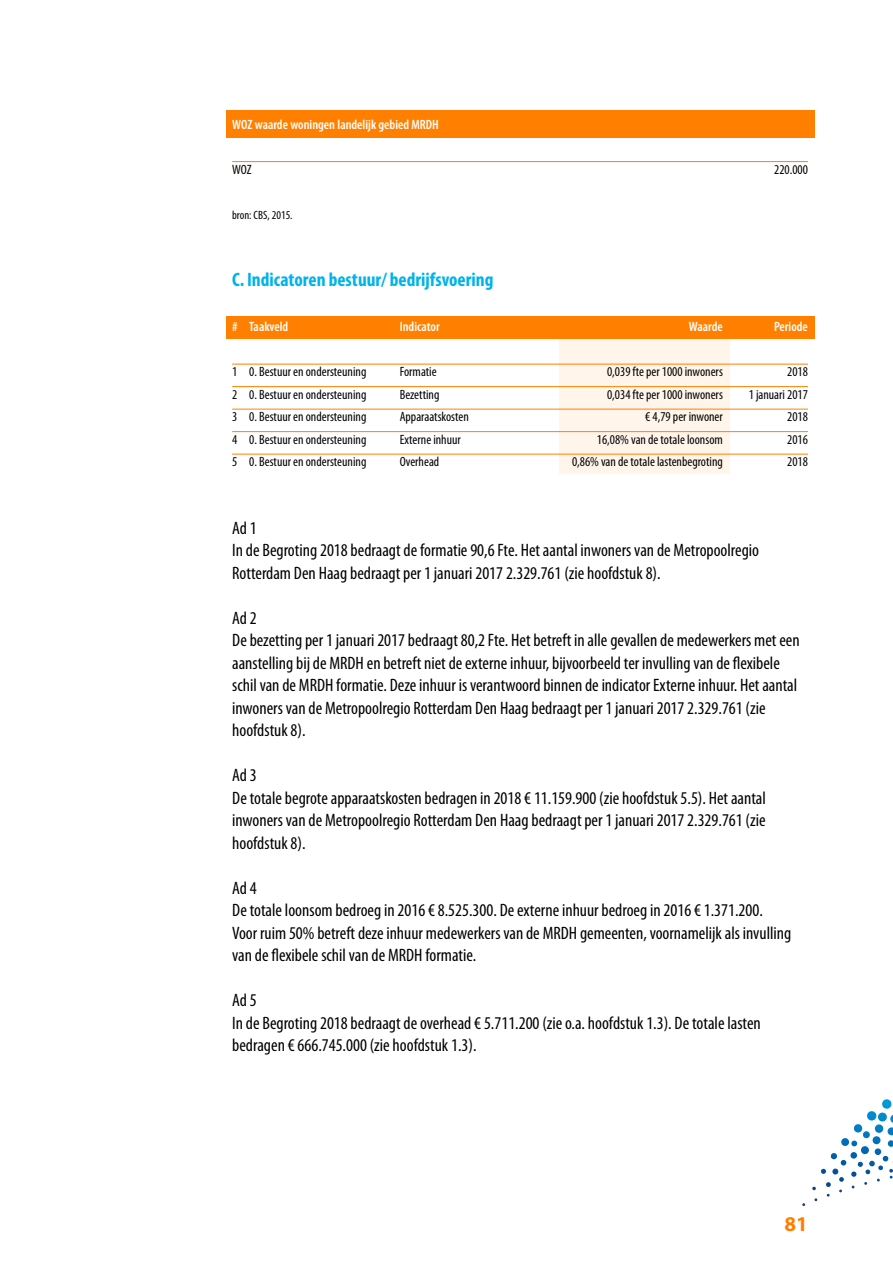
<style>
.page{position:relative;width:893px;height:1263px;background:#fff}
.page>*{position:absolute;margin:0;border:0;box-sizing:border-box;transform-origin:0 0}
.t1{font:700 21px "Myriad Pro";color:#ff8000}
.t2{font:700 condensed 19.5px "Myriad Pro";color:#00b3e9}
.t3{font:condensed 18px/22.5px "Myriad Pro";color:#000}
.t4{font:condensed 13.5px "Myriad Pro";color:#000}
.t5{font:600 condensed 13.5px "Myriad Pro";color:#fff}
.t6{font:condensed 12px "Myriad Pro";color:#000}
</style>
<div class="page">
<svg style="left:867px;top:1099px;width:26px;height:22px"></svg>
<div style="left:559px;top:331px;width:170px;height:143px;background:#fff5eb"></div>
<div style="left:226px;top:111px;width:588px;height:27px;background:#ff8000"></div>
<hr style="left:232px;top:161px;width:576px;height:1px;background:#ff8000">
<div style="left:226px;top:317px;width:588px;height:22px;background:#ff8000"></div>
<hr style="left:232px;top:364px;width:576px;height:1px;background:#ff8000">
<hr style="left:232px;top:386px;width:576px;height:1px;background:#ff8000">
<hr style="left:232px;top:409px;width:576px;height:1px;background:#ff8000">
<hr style="left:232px;top:431px;width:576px;height:1px;background:#ff8000">
<hr style="left:232px;top:454px;width:576px;height:1px;background:#ff8000">
<p class="t5" style="left:232px;top:116px;width:208px">WOZ waarde woningen landelijk gebied MRDH</p>
<p class="t4" style="left:232px;top:161px;width:21px">WOZ</p>
<p class="t4" style="left:774px;top:161px;width:35px">220.000</p>
<p class="t6" style="left:232px;top:208px;width:62px">bron: CBS, 2015.</p>
<p class="t2" style="left:232px;top:268px;width:263px">C. Indicatoren bestuur/ bedrijfsvoering</p>
<p class="t5" style="left:232px;top:319px;width:58px"># Taakveld</p>
<p class="t5" style="left:400px;top:319px;width:41px">Indicator</p>
<p class="t5" style="left:689px;top:319px;width:35px">Waarde</p>
<p class="t5" style="left:774px;top:319px;width:35px">Periode</p>
<p class="t4" style="left:232px;top:364px;width:136px">1 0. Bestuur en ondersteuning</p>
<p class="t4" style="left:400px;top:364px;width:38px">Formatie</p>
<p class="t4" style="left:607px;top:364px;width:117px">0,039 fte per 1000 inwoners</p>
<p class="t4" style="left:787px;top:364px;width:22px">2018</p>
<p class="t4" style="left:232px;top:386px;width:136px">2 0. Bestuur en ondersteuning</p>
<p class="t4" style="left:400px;top:386px;width:41px">Bezetting</p>
<p class="t4" style="left:607px;top:386px;width:117px">0,034 fte per 1000 inwoners</p>
<p class="t4" style="left:749px;top:386px;width:61px">1 januari 2017</p>
<p class="t4" style="left:232px;top:409px;width:136px">3 0. Bestuur en ondersteuning</p>
<p class="t4" style="left:400px;top:409px;width:71px">Apparaatskosten</p>
<p class="t4" style="left:645px;top:409px;width:79px">€ 4,79 per inwoner</p>
<p class="t4" style="left:787px;top:409px;width:22px">2018</p>
<p class="t4" style="left:232px;top:431px;width:136px">4 0. Bestuur en ondersteuning</p>
<p class="t4" style="left:400px;top:431px;width:63px">Externe inhuur</p>
<p class="t4" style="left:597px;top:431px;width:127px">16,08% van de totale loonsom</p>
<p class="t4" style="left:787px;top:431px;width:22px">2016</p>
<p class="t4" style="left:232px;top:454px;width:136px">5 0. Bestuur en ondersteuning</p>
<p class="t4" style="left:400px;top:454px;width:41px">Overhead</p>
<p class="t4" style="left:572px;top:454px;width:152px">0,86% van de totale lastenbegroting</p>
<p class="t4" style="left:787px;top:454px;width:22px">2018</p>
<p class="t3" style="left:232px;top:516px;width:528px">Ad 1<br>In de Begroting 2018 bedraagt de formatie 90,6 Fte. Het aantal inwoners van de Metropoolregio<br>Rotterdam Den Haag bedraagt per 1 januari 2017 2.329.761 (zie hoofdstuk 8).</p>
<p class="t3" style="left:232px;top:606px;width:569px">Ad 2<br>De bezetting per 1 januari 2017 bedraagt 80,2 Fte. Het betreft in alle gevallen de medewerkers met een aanstelling bij de MRDH en betreft niet de externe inhuur, bijvoorbeeld ter invulling van de flexibele schil van de MRDH formatie. Deze inhuur is verantwoord binnen de indicator Externe inhuur. Het aantal inwoners van de Metropoolregio Rotterdam Den Haag bedraagt per 1 januari 2017 2.329.761 (zie hoofdstuk 8).</p>
<p class="t3" style="left:232px;top:764px;width:535px">Ad 3<br>De totale begrote apparaatskosten bedragen in 2018 € 11.159.900 (zie hoofdstuk 5.5). Het aantal inwoners van de Metropoolregio Rotterdam Den Haag bedraagt per 1 januari 2017 2.329.761 (zie hoofdstuk 8).</p>
<p class="t3" style="left:232px;top:876px;width:561px">Ad 4<br>De totale loonsom bedroeg in 2016 € 8.525.300. De externe inhuur bedroeg in 2016 € 1.371.200.<br>Voor ruim 50% betreft deze inhuur medewerkers van de MRDH gemeenten, voornamelijk als invulling van de flexibele schil van de MRDH formatie.</p>
<p class="t3" style="left:232px;top:989px;width:530px">Ad 5<br>In de Begroting 2018 bedraagt de overhead € 5.711.200 (zie o.a. hoofdstuk 1.3). De totale lasten bedragen € 666.745.000 (zie hoofdstuk 1.3).</p>
<p class="t1" style="left:785px;top:1211px;width:25px">81</p>
</div>
